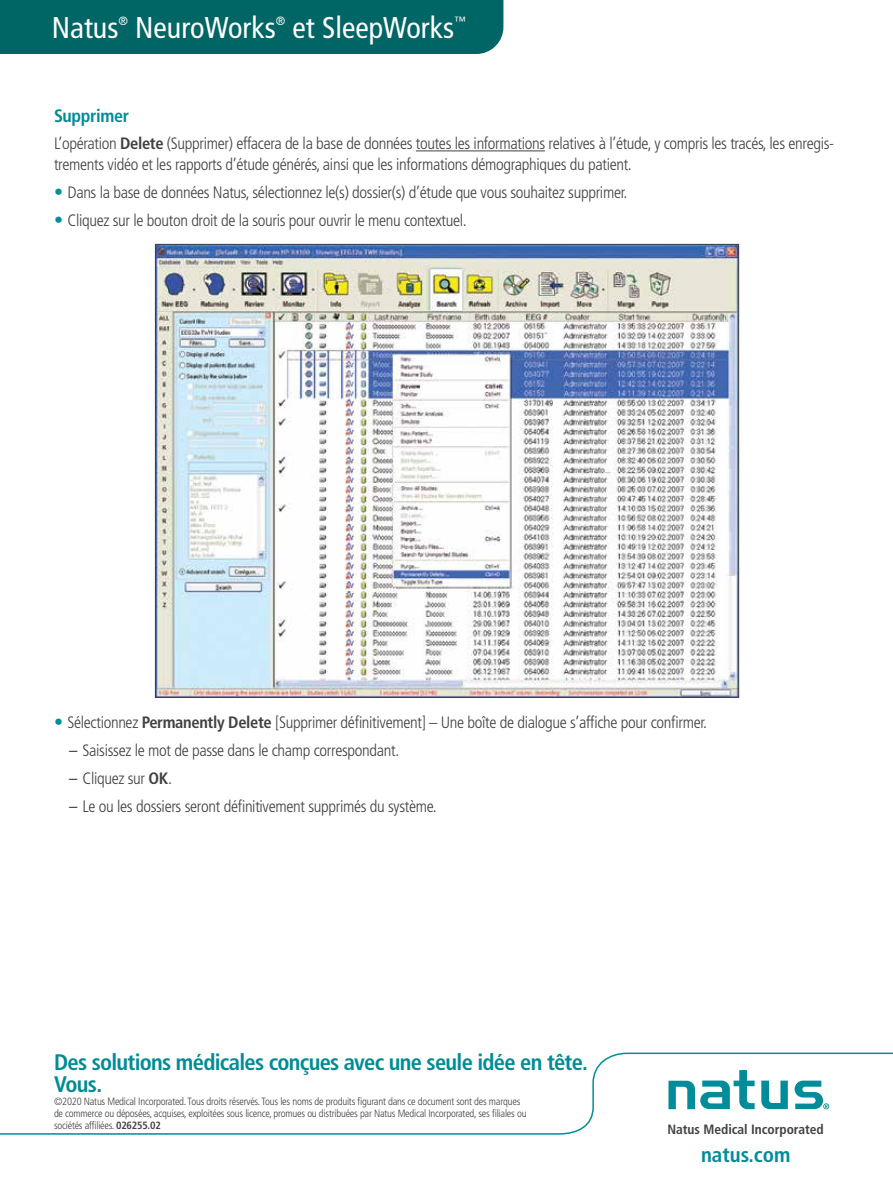
<style>
.page{position:relative;width:893px;height:1188px;background:#fff}
.page>*{position:absolute;margin:0;border:0;box-sizing:border-box;transform-origin:0 0}
.t1{font:condensed 30px "Frutiger LT Std";color:#fff}
.t2{font:700 condensed 22.5px/22.5px "Frutiger LT Std";letter-spacing:-.03em;color:#008c95}
.t3{font:700 condensed 21px "Frutiger LT Std";color:#008c99}
.t4{font:700 condensed 18px "Frutiger LT Std";letter-spacing:-.02em;color:#008c99}
.t5{font:300 condensed 16.5px/21px "Frutiger LT Std";letter-spacing:-.02em;color:#414042}
.t6{font:700 condensed 13.5px "Frutiger LT Std";letter-spacing:-.005em;color:#414042}
.t7{font:condensed 12px "Frutiger LT Std";color:#fff}
.t8{font:300 condensed 10.5px/12px "Frutiger LT Std";letter-spacing:-.02em;color:#414042}
.s1{font-weight:700}
.s2{font-size:18px;color:#008c99}
.s3{font-weight:400}
</style>
<div class="page">
<img style="left:157px;top:246px;width:580px;height:449px">
<svg style="left:0;top:1052px;width:893px;height:83px"></svg>
<div style="left:0;top:0;width:503px;height:54px;background:#006565"></div>
<hr style="left:416px;top:150px;width:129px;height:1px;background:#414042">
<h1 class="t1" style="left:52px;top:10px;width:68px">Natus</h1>
<p class="t7" style="left:118px;top:14px;width:11px">®</p>
<h1 class="t1" style="left:135px;top:10px;width:142px">NeuroWorks</h1>
<p class="t7" style="left:276px;top:14px;width:11px">®</p>
<h1 class="t1" style="left:293px;top:10px;width:163px">et SleepWorks</h1>
<p class="t7" style="left:454px;top:14px;width:13px">™</p>
<p class="t4" style="left:54px;top:105px;width:77px">Supprimer</p>
<p class="t5" style="left:54px;top:133px;width:782px">L’opération <span class="s1">Delete</span> (Supprimer) effacera de la base de données toutes les informations relatives à l’étude, y compris les tracés, les enregis&shy;trements vidéo et les rapports d’étude générés, ainsi que les informations démographiques du patient.</p>
<p class="t5" style="left:54px;top:182px;width:575px"><span class="s2">•</span> Dans la base de données Natus, sélectionnez le(s) dossier(s) d’étude que vous souhaitez supprimer.</p>
<p class="t5" style="left:54px;top:210px;width:414px"><span class="s2">•</span> Cliquez sur le bouton droit de la souris pour ouvrir le menu contextuel.</p>
<p class="t5" style="left:54px;top:712px;width:655px"><span class="s2">•</span> Sélectionnez <span class="s1">Permanently Delete</span> [Supprimer définitivement] – Une boîte de dialogue s’affiche pour confirmer.</p>
<p class="t5" style="left:69px;top:740px;width:332px"><span class="s3">–</span> Saisissez le mot de passe dans le champ correspondant.</p>
<p class="t5" style="left:69px;top:768px;width:104px"><span class="s3">–</span> Cliquez sur <span class="s1">OK</span>.</p>
<p class="t5" style="left:69px;top:796px;width:369px"><span class="s3">–</span> Le ou les dossiers seront définitivement supprimés du système.</p>
<h2 class="t2" style="left:54px;top:1051px;width:535px">Des solutions médicales conçues avec une seule idée en tête.<br>Vous.</h2>
<p class="t8" style="left:54px;top:1096px;width:474px">©2020 Natus Medical Incorporated. Tous droits réservés. Tous les noms de produits figurant dans ce document sont des marques de commerce ou déposées, acquises, exploitées sous licence, promues ou distribuées par Natus Medical Incorporated, ses filiales ou sociétés affiliées. <span class="s1">026255.02</span></p>
<p class="t6" style="left:667px;top:1121px;width:158px">Natus Medical Incorporated</p>
<p class="t3" style="left:701px;top:1142px;width:91px">natus.com</p>
</div>
